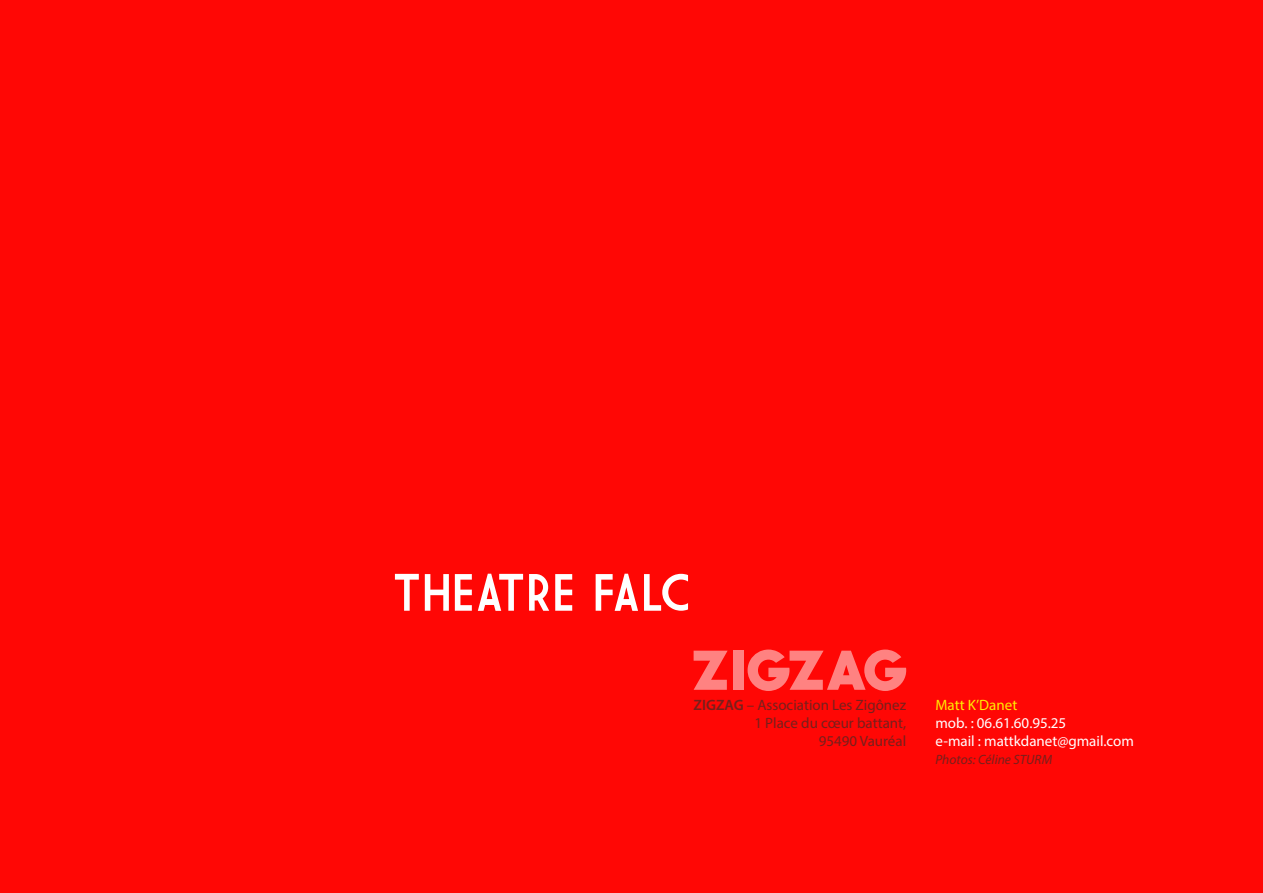
<style>
.page{position:relative;width:1263px;height:893px;background:#ff0705}
.page>*{position:absolute;margin:0;border:0;box-sizing:border-box;transform-origin:0 0}
.t1{font:51px "Market Deco";color:#fff}
.t2{font:15px/18px "Myriad Pro";color:#75201c;text-align:right}
.t3{font:15px/18px "Myriad Pro";color:#fff}
.t4{font:15px "Myriad Pro";color:#ffed00}
.t5{font:italic 13.5px "Myriad Pro";color:#75201c}
.s1{font-weight:600}
</style>
<div class="page">
<div style="left:733px;top:651px;width:11px;height:39px;background:#ff8281"></div>
<svg style="left:694px;top:651px;width:34px;height:39px"></svg>
<svg style="left:747px;top:649px;width:159px;height:42px"></svg>
<h1 class="t1" style="left:392px;top:564px;width:301px">THEATRE FALC</h1>
<p class="t2" style="left:694px;top:696px;width:214px"><span class="s1">ZIGZAG</span> – Association Les Zigônez<br>1 Place du cœur battant,<br>95490 Vauréal</p>
<p class="t4" style="left:935px;top:696px;width:83px">Matt K’Danet</p>
<p class="t3" style="left:935px;top:714px;width:200px">mob. : 06.61.60.95.25<br>e-mail : mattkdanet@gmail.com</p>
<p class="t5" style="left:935px;top:752px;width:118px">Photos: Céline STURM</p>
</div>
